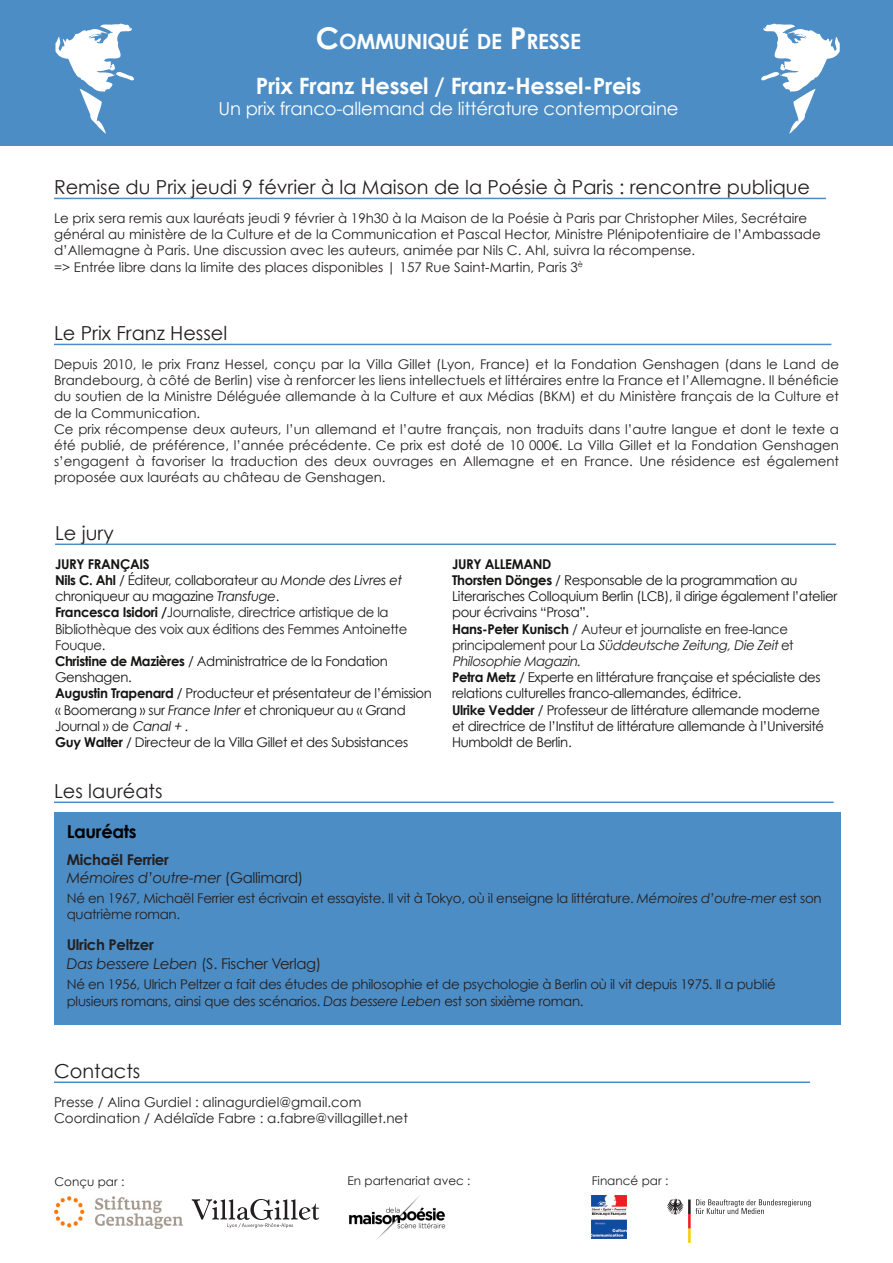
<style>
.page{position:relative;width:893px;height:1263px;background:#fff}
.page>*{position:absolute;margin:0;border:0;box-sizing:border-box;transform-origin:0 0}
.t1{font:700 22.5px "Century Gothic";letter-spacing:-.01em;color:#fff}
.t2{font:700 21px "Century Gothic";letter-spacing:-.015em;color:#fff}
.t3{font:19.35px "Century Gothic";color:#231f20}
.t4{font:18px "Century Gothic";letter-spacing:-.01em;color:#fff}
.t5{font:700 17.85px "Century Gothic";letter-spacing:-.02em;color:#000}
.t6{font:14.85px/18.9px "Century Gothic";letter-spacing:-.02em;color:#231f20}
.t7{font:italic 14.85px/18px "Century Gothic";letter-spacing:-.02em;color:#231f20}
.t8{font:13.5px/16.2px "Century Gothic";letter-spacing:-.025em;color:#141413}
.t9{font:13.5px/16.2px "Century Gothic";letter-spacing:-.025em;color:#231f20}
.t10{font:13.5px "Century Gothic";color:#231f20}
.t11{font:700 13.5px "Century Gothic";letter-spacing:-.025em;color:#141413}
.t12{font:13.35px/16.2px "Century Gothic";color:#231f20;text-align:justify}
.t13{font:13.35px/16.2px "Century Gothic";letter-spacing:-.02em;color:#231f20}
.t14{font:13.2px "Century Gothic";letter-spacing:-.025em;color:#141413}
.t15{font:12px "Century Gothic";color:#231f20}
.s1{font-size:30px}
.s2{font-size:13.5px}
.s3{font-weight:700}
.s4{font-style:italic}
.s5{font-weight:700;color:#141413}
.s6{font-weight:700;font-size:13.5px}
.s7{font-weight:700;font-style:normal}
.s8{font-style:normal}
</style>
<div class="page">
<div style="left:0;top:0;width:893px;height:145px;background:#4d8dc5"></div>
<svg style="left:761px;top:23px;width:79px;height:111px"></svg>
<svg style="left:56px;top:23px;width:78px;height:111px"></svg>
<hr style="left:54px;top:344px;width:777px;height:1px;background:#4d8dc5">
<hr style="left:55px;top:543px;width:781px;height:2px;background:#4d8dc5">
<div style="left:54px;top:812px;width:786px;height:213px;background:#4d8dc5"></div>
<hr style="left:54px;top:801px;width:780px;height:2px;background:#4d8dc5">
<hr style="left:54px;top:1081px;width:756px;height:2px;background:#4d8dc5">
<img style="left:592px;top:1195px;width:34px;height:44px">
<svg style="left:667px;top:1199px;width:144px;height:44px"></svg>
<svg style="left:192px;top:1199px;width:127px;height:29px"></svg>
<img style="left:54px;top:1196px;width:128px;height:32px">
<img style="left:349px;top:1195px;width:97px;height:45px">
<hr style="left:54px;top:198px;width:772px;height:1px;background:#4d8dc5">
<p class="t2" style="left:316px;top:28px;width:267px"><span class="s1">C</span>OMMUNIQUÉ DE <span class="s1">P</span>RESSE</p>
<p class="t1" style="left:256px;top:71px;width:387px">Prix Franz Hessel / Franz-Hessel-Preis</p>
<p class="t4" style="left:219px;top:98px;width:461px">Un prix franco-allemand de littérature contemporaine</p>
<p class="t3" style="left:54px;top:175px;width:758px">Remise du Prix jeudi 9 février à la Maison de la Poésie à Paris : rencontre publique</p>
<p class="t12" style="left:54px;top:210px;width:768px;text-align:left">Le prix sera remis aux lauréats jeudi 9 février à 19h30 à la Maison de la Poésie à Paris par Christopher Miles, Secrétaire général au ministère de la Culture et de la Communication et <span class="s2">Pascal Hector, Ministre Plénipotentiaire de l’Ambassade d’Allemagne à Paris.</span> Une discussion avec les auteurs, animée par Nils C. Ahl, suivra la récompense.<br>=&gt; Entrée libre dans la limite des places disponibles | 157 Rue Saint-Martin, Paris 3<sup>è</sup></p>
<p class="t3" style="left:54px;top:321px;width:175px">Le Prix Franz Hessel</p>
<p class="t12" style="left:54px;top:356px;width:787px">Depuis 2010, le prix Franz Hessel, conçu par la Villa Gillet (Lyon, France) et la Fondation Genshagen (dans le Land de Brandebourg, à côté de Berlin) vise à renforcer les liens intellectuels et littéraires entre la France et l’Allemagne. Il bénéficie du soutien de la Ministre Déléguée allemande à la Culture et aux Médias (BKM) et du Ministère français de la Culture et de la Communication.</p>
<p class="t12" style="left:54px;top:421px;width:786px">Ce prix récompense deux auteurs, l’un allemand et l’autre français, non traduits dans l’autre langue et dont le texte a été publié, de préférence, l’année précédente. Ce prix est doté de 10 000€. La Villa Gillet et la Fondation Genshagen s’engagent à favoriser la traduction des deux ouvrages en Allemagne et en France. Une résidence est également proposée aux lauréats au château de Genshagen.</p>
<p class="t3" style="left:55px;top:521px;width:60px">Le jury</p>
<p class="t11" style="left:55px;top:555px;width:96px">JURY FRANÇAIS</p>
<p class="t8" style="left:55px;top:572px;width:349px"><span class="s3">Nils C. Ahl</span> / Éditeur, collaborateur au <span class="s4">Monde des Livres et </span>chroniqueur au magazine <span class="s4">Transfuge</span>.</p>
<p class="t9" style="left:55px;top:604px;width:354px"><span class="s5">Francesca Isidori /</span>Journaliste, directrice artistique de la<br>Bibliothèque des voix aux éditions des Femmes Antoinette<br>Fouque.</p>
<p class="t8" style="left:55px;top:653px;width:334px"><span class="s3">Christine de Mazières</span> / Administratrice de la Fondation<br>Genshagen.</p>
<p class="t8" style="left:55px;top:685px;width:378px"><span class="s3">Augustin Trapenard</span> / Producteur et présentateur de l’émission « Boomerang » sur <span class="s4">France Inter</span> et chroniqueur au « Grand<br>Journal » de <span class="s4">Canal+.</span></p>
<p class="t14" style="left:55px;top:734px;width:355px"><span class="s6">Guy Walter</span> / Directeur de la Villa Gillet et des Subsistances</p>
<p class="t3" style="left:54px;top:779px;width:110px">Les lauréats</p>
<p class="t11" style="left:452px;top:555px;width:101px">JURY ALLEMAND</p>
<p class="t8" style="left:452px;top:572px;width:387px"><span class="s3">Thorsten Dönges</span> / Responsable de la programmation au<br>Literarisches Colloquium Berlin (LCB), il dirige également l’atelier pour écrivains “Prosa”.</p>
<p class="t9" style="left:452px;top:620px;width:343px"><span class="s5">Hans-Peter Kunisch</span> / Auteur et journaliste en free-lance p ri n c i p a l e m e n t p o u r L a <span class="s4">Süddeutsche Zeitung,Die Zeit</span>e t<br><span class="s4">Philosophie Magazin</span>.</p>
<p class="t8" style="left:452px;top:669px;width:370px"><span class="s3">Petra Metz</span> / Experte en littérature française et spécialiste des relations culturelles franco-allemandes, éditrice.</p>
<p class="t8" style="left:452px;top:701px;width:374px"><span class="s3">Ulrike Vedder</span> / Professeur de littérature allemande moderne et directrice de l’Institut de littérature allemande à l’Université<br>Humboldt de Berlin<span class="s4">.</span></p>
<p class="t5" style="left:67px;top:820px;width:71px">Lauréats</p>
<p class="t7" style="left:67px;top:850px;width:238px"><span class="s7">Michaël Ferrier<br></span>Mémoires d’outre-mer <span class="s8">(Gallimard)</span></p>
<p class="t13" style="left:67px;top:890px;width:756px">Né en 1967, Michaël Ferrier est écrivain et essayiste. Il vit à Tokyo, où il enseigne la littérature. <span class="s4">Mémoires d’outre-mer</span> est son quatrième roman.</p>
<p class="t6" style="left:67px;top:935px;width:256px"><span class="s3">Ulrich Peltzer<br></span><span class="s4">Das bessere Leben</span> (S. Fischer Verlag)</p>
<p class="t13" style="left:67px;top:976px;width:710px">Né en 1956, Ulrich Peltzer a fait des études de philosophie et de psychologie à Berlin où il vit depuis 1975. Il a publié plusieurs romans, ainsi que des scénarios. <span class="s4">Das bessere Leben</span> est son sixième roman.</p>
<p class="t3" style="left:54px;top:1059px;width:88px">Contacts</p>
<p class="t10" style="left:54px;top:1093px;width:309px">Presse / Alina Gurdiel : alinagurdiel@gmail.com</p>
<p class="t10" style="left:54px;top:1110px;width:355px">Coordination / Adélaïde Fabre : a.fabre@villagillet.net</p>
<p class="t15" style="left:54px;top:1174px;width:71px">Conçu par :</p>
<p class="t15" style="left:347px;top:1173px;width:125px">En partenariat avec :</p>
<p class="t15" style="left:592px;top:1173px;width:78px">Financé par :</p>
</div>
